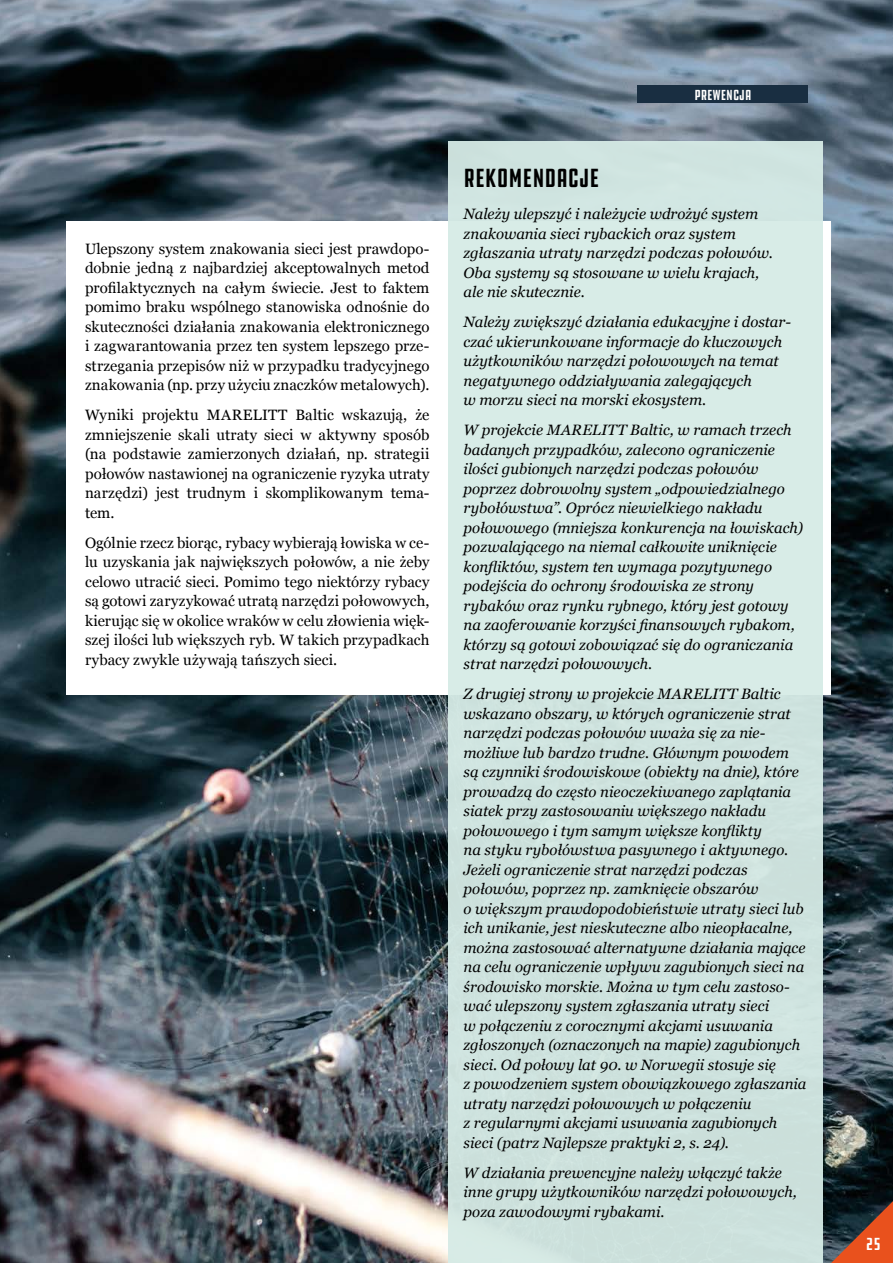
<style>
.page{position:relative;width:893px;height:1263px;background:#fff}
.page>*{position:absolute;margin:0;border:0;box-sizing:border-box;transform-origin:0 0}
.t1{font:extra-condensed 27px "DDC Hardware";color:#000}
.t2{font:extra-condensed 18px "DDC Hardware";color:#fff}
.t3{font:italic 15px/19.5px "Georgia";color:#000}
.t4{font:15px/19.5px "Georgia";letter-spacing:.005em;color:#000;text-align:justify}
.t5{font:extra-condensed 15px "DDC Hardware";color:#fff}
</style>
<div class="page">
<img style="left:0;top:0;width:893px;height:1263px">
<div style="left:66px;top:221px;width:765px;height:473px;background:#fff"></div>
<svg style="left:823px;top:1171px;width:70px;height:92px;background:#512e23"></svg>
<div style="left:449px;top:141px;width:374px;height:1122px;background:#d6ebe6"></div>
<div style="left:638px;top:85px;width:170px;height:18px;background:#192e41"></div>
<p class="t4" style="left:85px;top:239px;width:346px">Ulepszony system znakowania sieci jest prawdopo&shy;dobnie jedną z najbardziej akceptowalnych metod profilaktycznych na całym świecie. Jest to faktem pomimo braku wspólnego stanowiska odnośnie do skuteczności działania znakowania elektronicznego i zagwarantowania przez ten system lepszego prze&shy;strzegania przepisów niż w przypadku tradycyjnego znakowania (np. przy użyciu znaczków metalowych).</p>
<p class="t4" style="left:85px;top:405px;width:346px">Wyniki projektu MARELITT Baltic wskazują, że zmniejszenie skali utraty sieci w aktywny sposób (na podstawie zamierzonych działań, np. strategii połowów nastawionej na ograniczenie ryzyka utraty narzędzi) jest trudnym i skomplikowanym tema&shy;tem.</p>
<p class="t4" style="left:85px;top:533px;width:346px">Ogólnie rzecz biorąc, rybacy wybierają łowiska w ce&shy;lu uzyskania jak największych połowów, a nie żeby celowo utracić sieci. Pomimo tego niektórzy rybacy są gotowi zaryzykować utratą narzędzi połowowych, kierując się w okolice wraków w celu złowienia więk&shy;szej ilości lub większych ryb. W takich przypadkach rybacy zwykle używają tańszych sieci.</p>
<p class="t5" style="left:694px;top:86px;width:59px">PREWENCJA</p>
<h1 class="t1" style="left:463px;top:162px;width:137px">REKOMENDACJE</h1>
<p class="t3" style="left:463px;top:204px;width:311px">Należy ulepszyć i należycie wdrożyć system znakowania sieci rybackich oraz system zgłaszania utraty narzędzi podczas połowów.<br>Oba systemy są stosowane w wielu krajach, ale nie skutecznie.</p>
<p class="t3" style="left:463px;top:312px;width:329px">Należy zwiększyć działania edukacyjne i dostar&shy;czać ukierunkowane informacje do kluczowych użytkowników narzędzi połowowych na temat negatywnego oddziaływania zalegających<br>w morzu sieci na morski ekosystem.</p>
<p class="t3" style="left:463px;top:420px;width:341px">W projekcie MARELITT Baltic, w ramach trzech badanych przypadków, zalecono ograniczenie ilości gubionych narzędzi podczas połowów poprzez dobrowolny system „odpowiedzialnego rybołówstwa”. Oprócz niewielkiego nakładu połowowego (mniejsza konkurencja na łowiskach) pozwalającego na niemal całkowite uniknięcie konfliktów, system ten wymaga pozytywnego podejścia do ochrony środowiska ze strony rybaków oraz rynku rybnego, który jest gotowy na zaoferowanie korzyści finansowych rybakom, którzy są gotowi zobowiązać się do ograniczania strat narzędzi połowowych.</p>
<p class="t3" style="left:463px;top:684px;width:345px">Z drugiej strony w projekcie MARELITT Baltic wskazano obszary, w których ograniczenie strat narzędzi podczas połowów uważa się za nie&shy;możliwe lub bardzo trudne. Głównym powodem są czynniki środowiskowe (obiekty na dnie), które prowadzą do często nieoczekiwanego zaplątania siatek przy zastosowaniu większego nakładu połowowego i tym samym większe konflikty<br>na styku rybołówstwa pasywnego i aktywnego.<br>Jeżeli ograniczenie strat narzędzi podczas połowów, poprzez np. zamknięcie obszarów<br>o większym prawdopodobieństwie utraty sieci lub ich unikanie, jest nieskuteczne albo nieopłacalne, można zastosować alternatywne działania mające na celu ograniczenie wpływu zagubionych sieci na środowisko morskie. Można w tym celu zastoso&shy;wać ulepszony system zgłaszania utraty sieci<br>w połączeniu z corocznymi akcjami usuwania zgłoszonych (oznaczonych na mapie) zagubionych sieci. Od połowy lat 90. w Norwegii stosuje się<br>z powodzeniem system obowiązkowego zgłaszania utraty narzędzi połowowych w połączeniu<br>z regularnymi akcjami usuwania zagubionych sieci (patrz Najlepsze praktyki 2, s. 24).</p>
<p class="t3" style="left:463px;top:1163px;width:335px">W działania prewencyjne należy włączyć także inne grupy użytkowników narzędzi połowowych, poza zawodowymi rybakami.</p>
<p class="t2" style="left:866px;top:1233px;width:17px">25</p>
</div>
